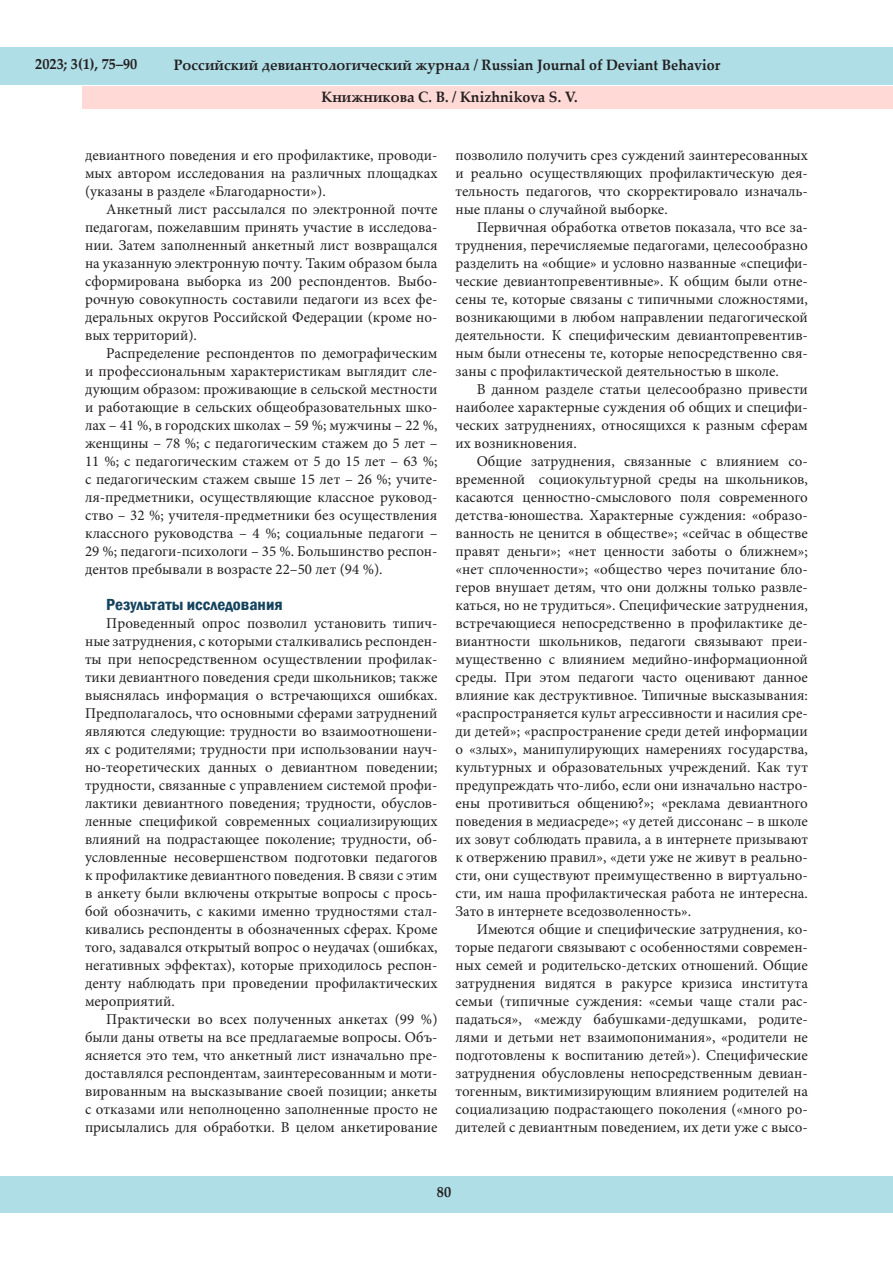
<style>
.page{position:relative;width:893px;height:1263px;background:#fff}
.page>*{position:absolute;margin:0;border:0;box-sizing:border-box;transform-origin:0 0}
.Текст_статьи{font:600 condensed 16.5px "Franklin Gothic";color:#14435d;scale:1.05 1}
.Текст_статьи-2{font:15px/18px "Minion Pro";color:#231f20;text-align:justify}
.t1{font:700 15px "Palatino Linotype";color:#231f20;scale:.95 1}
</style>
<div class="page">
<div style="left:0;top:48px;width:893px;height:37px;background:#afdee6"></div>
<div style="left:0;top:1176px;width:892px;height:37px;background:#afdee6"></div>
<div style="left:82px;top:87px;width:811px;height:22px;background:#ffd9d5"></div>
<p class="t1" style="left:35px;top:54px;width:109px">2023; 3(1), 75–90</p>
<p class="t1" style="left:174px;top:54px;width:577px">Российский девиантологический журнал / Russian Journal of Deviant Behavior</p>
<p class="t1" style="left:322px;top:86px;width:271px">Книжникова С. В. / Knizhnikova S. V.</p>
<p class="Текст_статьи-2" style="left:85px;top:146px;width:354px">девиантного поведения и его профилактике, проводи&shy;мых автором исследования на различных площадках (указаны в разделе «Благодарности»).</p>
<p class="Текст_статьи-2" style="left:85px;top:200px;width:354px;text-indent:21px">Анкетный лист рассылался по электронной почте педагогам, пожелавшим принять участие в исследова&shy;нии. Затем заполненный анкетный лист возвращался на указанную электронную почту. Таким образом была сформирована выборка из 200 респондентов. Выбо&shy;рочную совокупность составили педагоги из всех фе&shy;деральных округов Российской Федерации (кроме но&shy;вых территорий).</p>
<p class="Текст_статьи-2" style="left:85px;top:344px;width:354px;text-indent:21px">Распределение респондентов по демографическим и профессиональным характеристикам выглядит сле&shy;дующим образом: проживающие в сельской местности и работающие в сельских общеобразовательных шко&shy;лах – 41 %, в городских школах – 59 %; мужчины – 22 %, женщины – 78 %; с педагогическим стажем до 5 лет – 11 %; с педагогическим стажем от 5 до 15 лет – 63 %; с педагогическим стажем свыше 15 лет – 26 %; учите&shy;ля-предметники, осуществляющие классное руковод&shy;ство – 32 %; учителя-предметники без осуществления классного руководства – 4 %; социальные педагоги – 29 %; педагоги-психологи – 35 %. Большинство респон&shy;дентов пребывали в возрасте 22–50 лет (94 %).</p>
<p class="Текст_статьи" style="left:106px;top:593px;width:169px">Результаты исследования</p>
<p class="Текст_статьи-2" style="left:85px;top:614px;width:354px;text-indent:21px">Проведенный опрос позволил установить типич&shy;ные затруднения, с которыми сталкивались респонден&shy;ты при непосредственном осуществлении профилак&shy;тики девиантного поведения среди школьников; также выяснялась информация о встречающихся ошибках.<br>Предполагалось, что основными сферами затруднений являются следующие: трудности во взаимоотношени&shy;ях с родителями; трудности при использовании науч&shy;но-теоретических данных о девиантном поведении; трудности, связанные с управлением системой профи&shy;лактики девиантного поведения; трудности, обуслов&shy;ленные спецификой современных социализирующих влияний на подрастающее поколение; трудности, об&shy;условленные несовершенством подготовки педагогов к профилактике девиантного поведения. В связи с этим в анкету были включены открытые вопросы с прось&shy;бой обозначить, с какими именно трудностями стал&shy;кивались респонденты в обозначенных сферах. Кроме того, задавался открытый вопрос о неудачах (ошибках, негативных эффектах), которые приходилось респон&shy;денту наблюдать при проведении профилактических мероприятий.</p>
<p class="Текст_статьи-2" style="left:85px;top:1010px;width:354px;text-indent:21px">Практически во всех полученных анкетах (99 %) были даны ответы на все предлагаемые вопросы. Объ&shy;ясняется это тем, что анкетный лист изначально пре&shy;доставлялся респондентам, заинтересованным и моти&shy;вированным на высказывание своей позиции; анкеты с отказами или неполноценно заполненные просто не присылались для обработки. В целом анкетирование</p>
<p class="Текст_статьи-2" style="left:455px;top:146px;width:354px">позволило получить срез суждений заинтересованных и реально осуществляющих профилактическую дея&shy;тельность педагогов, что скорректировало изначаль&shy;ные планы о случайной выборке.</p>
<p class="Текст_статьи-2" style="left:455px;top:218px;width:354px;text-indent:21px">Первичная обработка ответов показала, что все за&shy;труднения, перечисляемые педагогами, целесообразно разделить на «общие» и условно названные «специфи&shy;ческие девиантопревентивные». К общим были отне&shy;сены те, которые связаны с типичными сложностями, возникающими в любом направлении педагогической деятельности. К специфическим девиантопревентив&shy;ным были отнесены те, которые непосредственно свя&shy;заны с профилактической деятельностью в школе.</p>
<p class="Текст_статьи-2" style="left:455px;top:380px;width:354px;text-indent:21px">В данном разделе статьи целесообразно привести наиболее характерные суждения об общих и специфи&shy;ческих затруднениях, относящихся к разным сферам их возникновения.</p>
<p class="Текст_статьи-2" style="left:455px;top:452px;width:354px;text-indent:21px">Общие затруднения, связанные с влиянием со&shy;временной социокультурной среды на школьников, касаются ценностно-смыслового поля современного детства-юношества. Характерные суждения: «образо&shy;ванность не ценится в обществе»; «сейчас в обществе правят деньги»; «нет ценности заботы о ближнем»; «нет сплоченности»; «общество через почитание бло&shy;геров внушает детям, что они должны только развле&shy;каться, но не трудиться». Специфические затруднения, встречающиеся непосредственно в профилактике де&shy;виантности школьников, педагоги связывают преи&shy;мущественно с влиянием медийно-информационной среды. При этом педагоги часто оценивают данное влияние как деструктивное. Типичные высказывания: «распространяется культ агрессивности и насилия сре&shy;ди детей»; «распространение среди детей информации о «злых», манипулирующих намерениях государства, культурных и образовательных учреждений. Как тут предупреждать что-либо, если они изначально настро&shy;ены противиться общению?»; «реклама девиантного поведения в медиасреде»; «у детей диссонанс – в школе их зовут соблюдать правила, а в интернете призывают к отвержению правил», «дети уже не живут в реально&shy;сти, они существуют преимущественно в виртуально&shy;сти, им наша профилактическая работа не интересна.<br>Зато в интернете вседозволенность».</p>
<p class="Текст_статьи-2" style="left:455px;top:920px;width:354px;text-indent:21px">Имеются общие и специфические затруднения, ко&shy;торые педагоги связывают с особенностями современ&shy;ных семей и родительско-детских отношений. Общие затруднения видятся в ракурсе кризиса института семьи (типичные суждения: «семьи чаще стали рас&shy;падаться», «между бабушками-дедушками, родите&shy;лями и детьми нет взаимопонимания», «родители не подготовлены к воспитанию детей»). Специфические затруднения обусловлены непосредственным девиан&shy;тогенным, виктимизирующим влиянием родителей на социализацию подрастающего поколения («много ро&shy;дителей с девиантным поведением, их дети уже с высо-</p>
<p class="t1" style="left:437px;top:1181px;width:16px">80</p>
</div>
